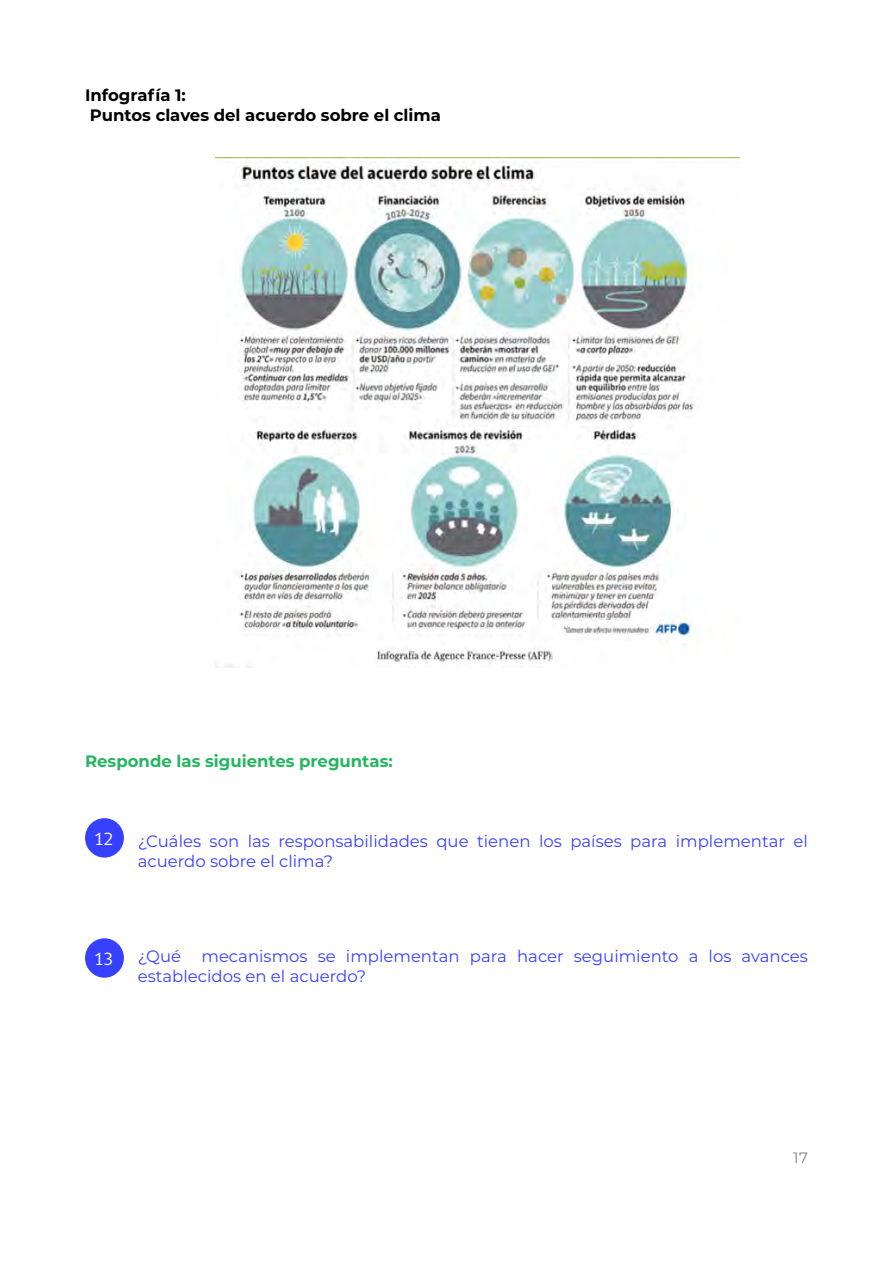
<style>
.page{position:relative;width:893px;height:1263px;background:#fff}
.page>*{position:absolute;margin:0;border:0;box-sizing:border-box;transform-origin:0 0}
.t1{font:18px "gob CL";color:#fff}
.t2{font:16.5px/19.8px "Montserrat";color:#3840ff}
.t3{font:700 16.5px/19.8px "Montserrat";color:#000}
.t4{font:700 16.5px "Montserrat";color:#26b560}
.t5{font:15px "Montserrat";color:#808285}
</style>
<div class="page">
<img style="left:215px;top:158px;width:524px;height:510px">
<div style="left:85px;top:818px;width:39px;height:39px;background:#3840ff;border-radius:50%"></div>
<div style="left:85px;top:938px;width:39px;height:40px;background:#3840ff;border-radius:50%"></div>
<p class="t3" style="left:85px;top:84px;width:358px">Infografía 1:<br>Puntos claves del acuerdo sobre el clima</p>
<p class="t4" style="left:85px;top:749px;width:309px">Responde las siguientes preguntas:</p>
<p class="t1" style="left:94px;top:826px;width:20px">12</p>
<p class="t2" style="left:138px;top:830px;width:672px">¿Cuáles son las responsabilidades que tienen los países para implementar el acuerdo sobre el clima?</p>
<p class="t1" style="left:94px;top:946px;width:21px">13</p>
<p class="t2" style="left:138px;top:946px;width:672px">¿Qué mecanismos se implementan para hacer seguimiento a los avances establecidos en el acuerdo?</p>
<p class="t5" style="left:793px;top:1147px;width:16px">17</p>
</div>
